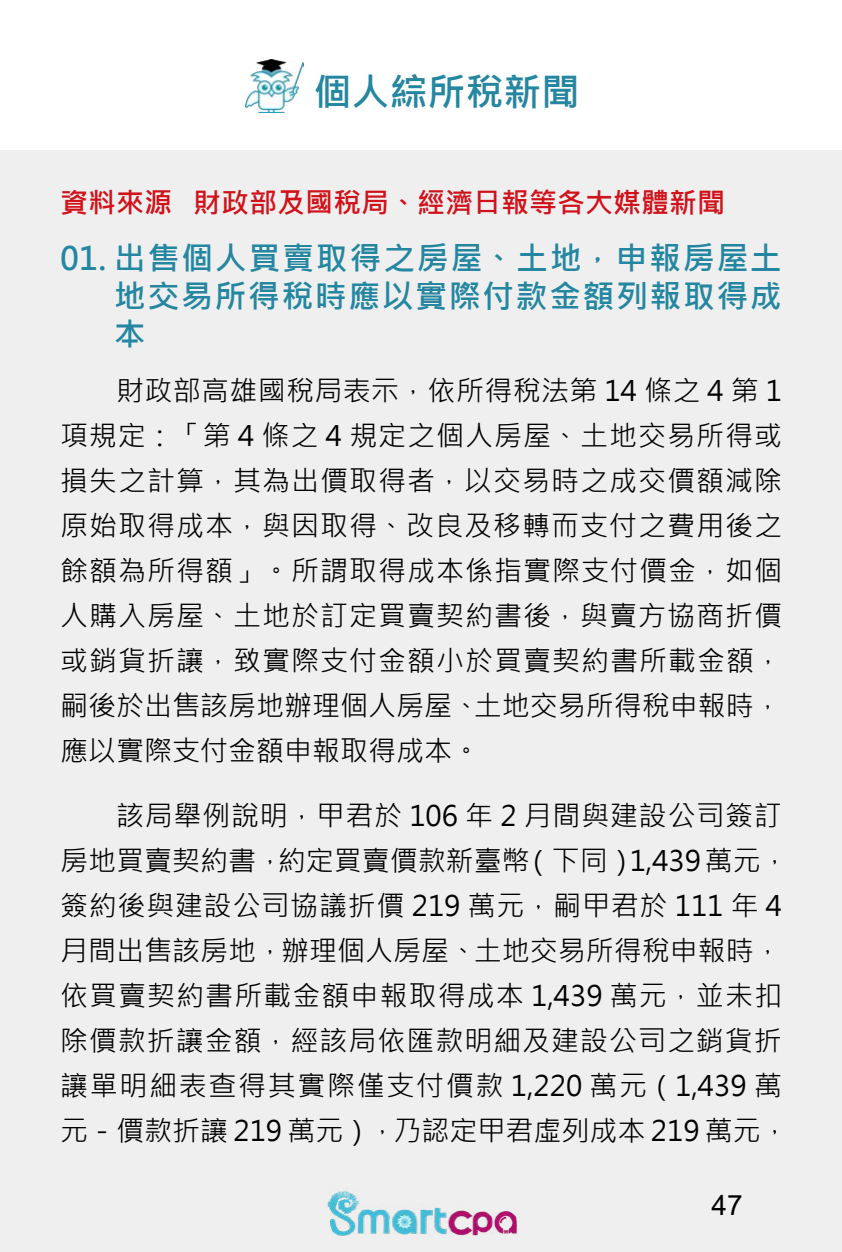
<style>
.page{position:relative;width:842px;height:1252px;background:#fff}
.page>*{position:absolute;margin:0;border:0;box-sizing:border-box;transform-origin:0 0}
.t1{font:700 38px "Microsoft Jheng Hei";color:#2486a0}
.t2{font:700 32px/38px "Microsoft Jheng Hei";letter-spacing:.045em;color:#2486a0;text-align:justify}
.t3{font:28px/45px "Microsoft Jheng Hei";color:#000;text-align:justify}
.t4{font:28px/45px "Microsoft Jheng Hei";letter-spacing:.03em;color:#000}
.t5{font:700 28px "Microsoft Jheng Hei";color:#d0121b}
.t6{font:28px "Arial";color:#000}
</style>
<div class="page">
<div style="left:0;top:150px;width:842px;height:1102px;background:#efefef"></div>
<img style="left:327px;top:1190px;width:190px;height:46px">
<img style="left:246px;top:60px;width:57px;height:52px">
<h1 class="t1" style="left:314px;top:68px;width:267px">個人綜所稅新聞</h1>
<p class="t5" style="left:60px;top:185px;width:666px">資料來源 財政部及國稅局、經濟日報等各大媒體新聞</p>
<p class="t2" style="left:114px;top:240px;width:670px;text-indent:-54px">01. 出售個人買賣取得之房屋、土地，申報房屋土地交易所得稅時應以實際付款金額列報取得成本</p>
<p class="t3" style="left:60px;top:368px;width:724px;text-indent:56px">財政部高雄國稅局表示，依所得稅法第 14 條之 4 第 1項規定：「第 4 條之 4 規定之個人房屋、土地交易所得或損失之計算，其為出價取得者，以交易時之成交價額減除原始取得成本，與因取得、改良及移轉而支付之費用後之餘額為所得額」。所謂取得成本係指實際支付價金，如個人購入房屋、土地於訂定買賣契約書後，與賣方協商折價或銷貨折讓，致實際支付金額小於買賣契約書所載金額，嗣後於出售該房地辦理個人房屋、土地交易所得稅申報時，應以實際支付金額申報取得成本。</p>
<p class="t4" style="left:60px;top:793px;width:730px;text-indent:56px">該局舉例說明，甲君於 106 年 2 月間與建設公司簽訂房地買賣契約書，約定買賣價款新臺幣（下同）1,439 萬元，簽約後與建設公司協議折價 219 萬元，嗣甲君於 111 年 4月間出售該房地，辦理個人房屋、土地交易所得稅申報時，依買賣契約書所載金額申報取得成本 1,439 萬元，並未扣除價款折讓金額，經該局依匯款明細及建設公司之銷貨折讓單明細表查得其實際僅支付價款 1,220 萬元（1,439 萬元－價款折讓 219 萬元），乃認定甲君虛列成本 219 萬元，</p>
<p class="t6" style="left:712px;top:1186px;width:33px">47</p>
</div>
